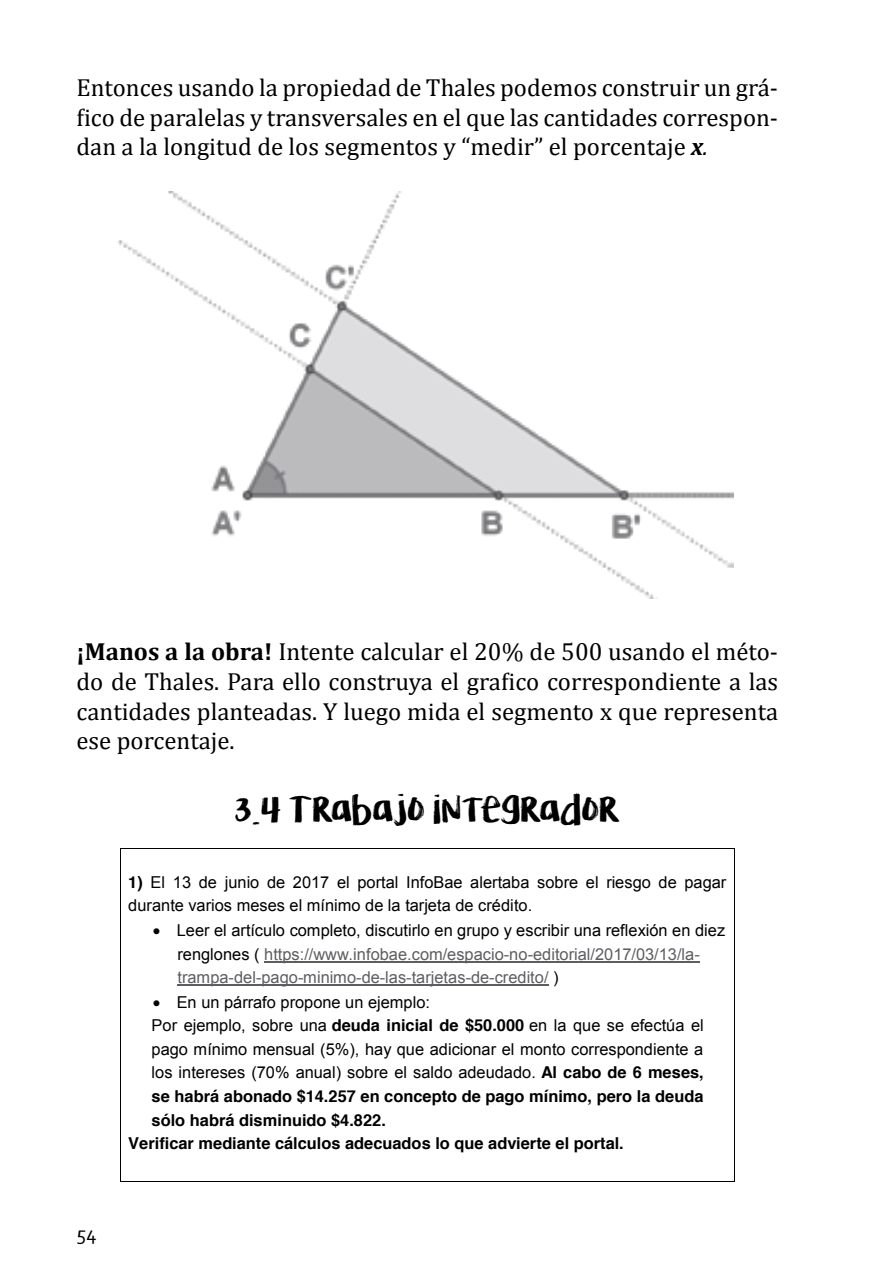
<style>
.page{position:relative;width:893px;height:1276px;background:#fff}
.page>*{position:absolute;margin:0;border:0;box-sizing:border-box;transform-origin:0 0}
.t1{font:31.5px "KG Lifeis Messy";color:#000}
.t2{font:700 27.45px "Helvetica";color:#000}
.t3{font:24.75px/29.7px "Cambria";color:#000;text-align:justify}
.t4{font:20.25px "Corbel";color:#000}
.t5{font:16.43px/23.6px "Arial";color:#000}
.t6{font:16.43px/23.6px "Arial";color:#5e5e62}
.t7{font:700 16.43px "Helvetica";color:#000}
.s1{font-weight:700;font-style:italic}
.s2{font-style:italic}
.s3{font-weight:700}
.s4{font-family:"Helvetica";font-weight:700}
.s5{color:#000}
</style>
<div class="page">
<img style="left:118px;top:191px;width:615px;height:407px">
<hr style="left:264px;top:961px;width:436px;height:1px;background:#5e5e62">
<hr style="left:177px;top:984px;width:372px;height:2px;background:#5e5e62">
<hr style="left:121px;top:848px;width:613px;height:1px;background:#000">
<hr style="left:121px;top:849px;width:1px;height:332px;background:#000">
<hr style="left:121px;top:1181px;width:613px;height:1px;background:#000">
<hr style="left:734px;top:849px;width:1px;height:332px;background:#000">
<p class="t3" style="left:77px;top:72px;width:703px">Entonces usando la propiedad de Thales podemos construir un grá&shy;fico de paralelas y transversales en el que las cantidades correspon&shy;dan a la longitud de los segmentos y “medir” el porcentaje <span class="s1">x</span><span class="s2">.</span></p>
<p class="t3" style="left:77px;top:637px;width:703px"><span class="s3">¡Manos a la obra!</span> Intente calcular el 20% de 500 usando el méto&shy;do de Thales. Para ello construya el grafico correspondiente a las cantidades planteadas. Y luego mida el segmento x que representa ese porcentaje.</p>
<p class="t1" style="left:235px;top:785px;width:387px">3.4 Trabajo integrador</p>
<p class="t2" style="left:128px;top:779px;width:371px">3.4 TRABAJO INTEGRADOR</p>
<p class="t4" style="left:77px;top:1220px;width:22px">54</p>
<p class="t5" style="left:128px;top:870px;width:600px"><span class="s4">1)</span> El 13 de junio de 2017 el portal InfoBae alertaba sobre el riesgo de pagar durante varios meses el mínimo de la tarjeta de crédito.</p>
<p class="t6" style="left:177px;top:918px;width:549px;text-indent:-25px"><span class="s5">• Leer el artículo completo, discutirlo en grupo y escribir una reflexión en diez renglones (</span> https://www.infobae.com/espacio-no-editorial/2017/03/13/la&shy;trampa-del-pago-minimo-de-las-tarjetas-de-credito/ <span class="s5">)</span></p>
<p class="t5" style="left:152px;top:990px;width:554px">• En un párrafo propone un ejemplo:<br>Por ejemplo, sobre una <span class="s4">deuda inicial de $50.000</span> en la que se efectúa el pago mínimo mensual (5%), hay que adicionar el monto correspondiente a los intereses (70% anual) sobre el saldo adeudado. <span class="s4">Al cabo de 6 meses,</span></p>
<p class="t7" style="left:152px;top:1083px;width:553px">se habrá abonado $14.257 en concepto de pago mínimo, pero la deuda</p>
<p class="t7" style="left:152px;top:1106px;width:236px">sólo habrá disminuido $4.822.</p>
<p class="t7" style="left:128px;top:1130px;width:497px">Verificar mediante cálculos adecuados lo que advierte el portal.</p>
</div>
